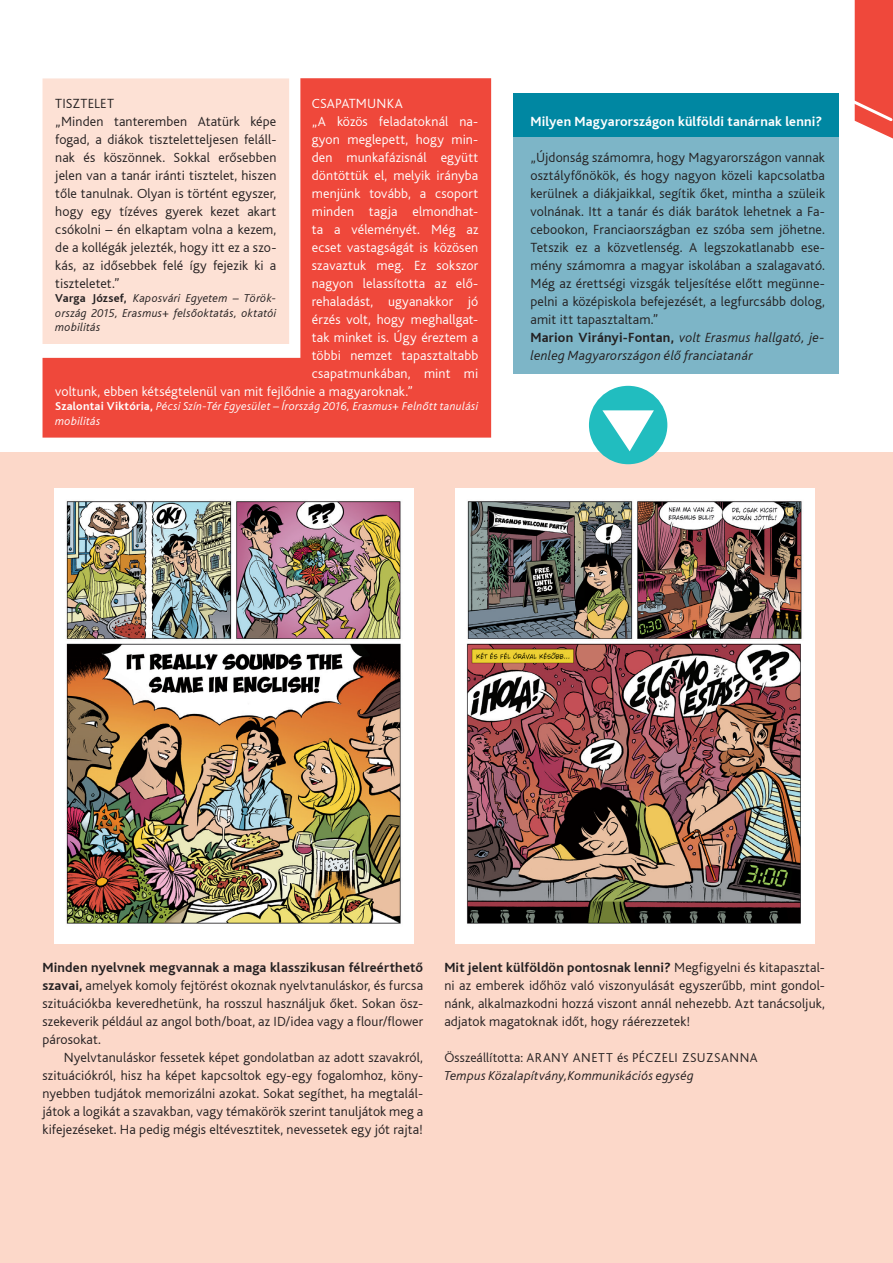
<style>
.page{position:relative;width:893px;height:1263px;background:#fff}
.page>*{position:absolute;margin:0;border:0;box-sizing:border-box;transform-origin:0 0}
.kenyérszöveg_jó{font:300 13.95px/18px "Bliss CE";letter-spacing:.01em;color:#231f20;text-align:justify}
.kenyérszöveg_jó-2{font:300 13.95px "Bliss CE";letter-spacing:.01em;color:#fff}
.kenyérszöveg_jó-3{font:italic 300 13.95px/18px "Bliss CE";letter-spacing:.015em;color:#231f20}
.kenyérszöveg_jó-4{font:700 13.95px "Bliss";letter-spacing:.015em;color:#fff}
.kenyérszöveg_jó-5{font:300 13.5px "Bliss CE";letter-spacing:.03em;color:#231f20}
.kenyérszöveg_jó-6{font:italic 300 13.5px "Bliss CE";letter-spacing:.015em;color:#231f20}
.kenyérszöveg_jó-7{font:italic 300 12px/14.4px "Bliss CE";letter-spacing:.02em;color:#fff}
.kenyérszöveg_jó-8{font:italic 300 12px/14.4px "Bliss CE";letter-spacing:.02em;color:#231f20;text-align:justify}
.s1{font-family:"Bliss";font-weight:700;font-style:normal}
.s2{font-family:"Bliss";font-weight:700}
</style>
<div class="page">
<svg style="left:854px;top:0;width:39px;height:139px;background:#f05b50"></svg>
<div style="left:0;top:453px;width:893px;height:810px;background:#fcd8c9"></div>
<div style="left:513px;top:95px;width:326px;height:279px;background:#7db5c7"></div>
<div style="left:513px;top:94px;width:326px;height:43px;background:#0087a2"></div>
<img style="left:455px;top:488px;width:359px;height:455px">
<img style="left:54px;top:488px;width:360px;height:455px">
<div style="left:589px;top:386px;width:78px;height:78px;background:#21bdbf;border-radius:50%"></div>
<svg style="left:602px;top:410px;width:52px;height:41px"></svg>
<svg style="left:43px;top:78px;width:448px;height:360px;background:#f58f83"></svg>
<p class="kenyérszöveg_jó" style="left:55px;top:94px;width:60px">TISZTELET</p>
<p class="kenyérszöveg_jó" style="left:55px;top:112px;width:223px">„Minden tanteremben Atatürk képe fogad, a diákok tiszteletteljesen feláll&shy;nak és köszönnek. Sokkal erősebben jelen van a tanár iránti tisztelet, hiszen tőle tanulnak. Olyan is történt egyszer, hogy egy tízéves gyerek kezet akart csókolni – én elkaptam volna a kezem, de a kollégák jelezték, hogy itt ez a szo&shy;kás, az idősebbek felé így fejezik ki a tiszteletet.”</p>
<p class="kenyérszöveg_jó-8" style="left:55px;top:291px;width:223px"><span class="s1">Varga József,</span> Kaposvári Egyetem – Török&shy;ország 2015, Erasmus+ felsőoktatás, oktatói mobilitás</p>
<p class="kenyérszöveg_jó-2" style="left:312px;top:96px;width:92px">CSAPATMUNKA</p>
<p class="kenyérszöveg_jó-2" style="left:312px;top:114px;width:168px">„A közös feladatoknál na-</p>
<p class="kenyérszöveg_jó-2" style="left:312px;top:132px;width:168px">gyon meglepett, hogy min-</p>
<p class="kenyérszöveg_jó-2" style="left:312px;top:150px;width:168px">den munkafázisnál együtt</p>
<p class="kenyérszöveg_jó-2" style="left:312px;top:168px;width:168px">döntöttük el, melyik irányba</p>
<p class="kenyérszöveg_jó-2" style="left:312px;top:186px;width:168px">menjünk tovább, a csoport</p>
<p class="kenyérszöveg_jó-2" style="left:312px;top:204px;width:168px">minden tagja elmondhat-</p>
<p class="kenyérszöveg_jó-2" style="left:312px;top:222px;width:168px">ta a véleményét. Még az</p>
<p class="kenyérszöveg_jó-2" style="left:312px;top:240px;width:168px">ecset vastagságát is közösen</p>
<p class="kenyérszöveg_jó-2" style="left:312px;top:258px;width:168px">szavaztuk meg. Ez sokszor</p>
<p class="kenyérszöveg_jó-2" style="left:312px;top:276px;width:168px">nagyon lelassította az elő-</p>
<p class="kenyérszöveg_jó-2" style="left:312px;top:294px;width:168px">rehaladást, ugyanakkor jó</p>
<p class="kenyérszöveg_jó-2" style="left:312px;top:312px;width:168px">érzés volt, hogy meghallgat-</p>
<p class="kenyérszöveg_jó-2" style="left:312px;top:330px;width:168px">tak minket is. Úgy éreztem a</p>
<p class="kenyérszöveg_jó-2" style="left:312px;top:348px;width:168px">többi nemzet tapasztaltabb</p>
<p class="kenyérszöveg_jó-2" style="left:312px;top:366px;width:168px">csapatmunkában, mint mi</p>
<p class="kenyérszöveg_jó-2" style="left:55px;top:384px;width:359px">voltunk, ebben kétségtelenül van mit fejlődnie a magyaroknak.”</p>
<p class="kenyérszöveg_jó-7" style="left:55px;top:399px;width:424px"><span class="s1">Szalontai Viktória,</span> Pécsi Szín-Tér Egyesület – Írország 2016, Erasmus+ Felnőtt tanulási mobilitás</p>
<p class="kenyérszöveg_jó-4" style="left:530px;top:114px;width:293px">Milyen Magyarországon külföldi tanárnak lenni?</p>
<p class="kenyérszöveg_jó" style="left:530px;top:148px;width:296px">„Újdonság számomra, hogy Magyarországon vannak osztályfőnökök, és hogy nagyon közeli kapcsolatba kerülnek a diákjaikkal, segítik őket, mintha a szüleik volnának. Itt a tanár és diák barátok lehetnek a Fa&shy;cebookon, Franciaországban ez szóba sem jöhetne.<br>Tetszik ez a közvetlenség. A legszokatlanabb ese&shy;mény számomra a magyar iskolában a szalagavató.<br>Még az érettségi vizsgák teljesítése előtt megünne&shy;pelni a középiskola befejezését, a legfurcsább dolog, amit itt tapasztaltam.”</p>
<p class="kenyérszöveg_jó-3" style="left:530px;top:328px;width:296px"><span class="s1">Marion Virányi-Fontan,</span> volt Erasmus hallgató, je&shy;lenleg Magyarországon élő franciatanár</p>
<p class="kenyérszöveg_jó" style="left:43px;top:958px;width:382px"><span class="s2">Minden nyelvnek megvannak a maga klasszikusan félreérthető szavai,</span> amelyek komoly fejtörést okoznak nyelvtanuláskor, és furcsa szituációkba keveredhetünk, ha rosszul használjuk őket. Sokan ös - szekeverik például az angol both/boat, az ID/idea vagy a flour/flower párosokat.</p>
<p class="kenyérszöveg_jó" style="left:43px;top:1048px;width:382px;text-indent:21px">Nyelvtanuláskor fessetek képet gondolatban az adott szavakról, szituációkról, hisz ha képet kapcsoltok egy-egy fogalomhoz, kön - nyebben tudjátok memorizálni azokat. Sokat segíthet, ha megtalál&shy;játok a logikát a szavakban, vagy témakörök szerint tanuljátok meg a kifejezéseket. Ha pedig mégis eltévesztitek, nevessetek egy jót rajta!</p>
<p class="kenyérszöveg_jó" style="left:444px;top:958px;width:382px"><span class="s2">Mit jelent külföldön pontosnak lenni?</span> Megfigyelni és kitapasztal&shy;ni az emberek időhöz való viszonyulását egyszerűbb, mint gondol&shy;nánk, alkalmazkodni hozzá viszont annál nehezebb. Azt tanácsoljuk, adjatok magatoknak időt, hogy ráérezzetek!</p>
<p class="kenyérszöveg_jó-5" style="left:444px;top:1050px;width:315px">Összeállította: ARANY ANETT és PÉCZELI ZSUZSANNA</p>
<p class="kenyérszöveg_jó-6" style="left:444px;top:1068px;width:251px">Tempus Közalapítvány,Kommunikációs egység</p>
</div>
